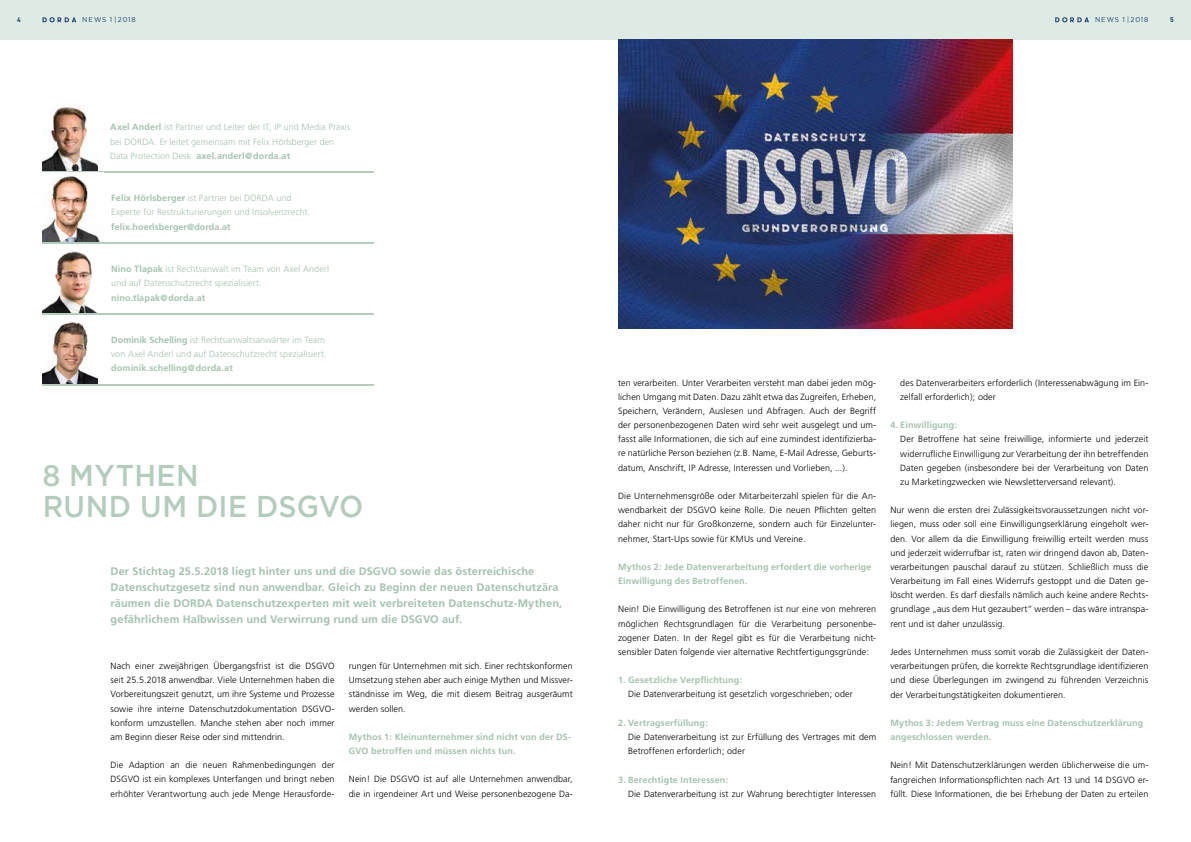
<style>
.page{position:relative;width:1191px;height:842px;background:#fff}
.page>*{position:absolute;margin:0;border:0;box-sizing:border-box;transform-origin:0 0}
.t1{font:500 30px/31.2px "Gotham";letter-spacing:.015em;color:#b4ccbc;scale:.95 1}
.t2{font:700 11px/16px "Frutiger";letter-spacing:.01em;color:#a3c2ae}
.t3{font:300 9px/14.2px "Frutiger";letter-spacing:.01em;color:#000;text-align:justify}
.t4{font:300 9px/14.2px "Frutiger";letter-spacing:.005em;color:#a3c2ae}
.t5{font:700 9px/14.2px "Frutiger";letter-spacing:.015em;color:#a3c2ae}
.t6{font:7px "Gotham";letter-spacing:.135em;color:#173c68;scale:.95 1}
.t7{font:700 6.8px "Bechtle DIN";color:#173c68}
.s1{font-weight:700}
</style>
<div class="page">
<div style="left:0;top:0;width:1191px;height:40px;background:#deebe5"></div>
<svg style="left:43px;top:17px;width:33px;height:5px"></svg>
<svg style="left:1055px;top:17px;width:34px;height:5px"></svg>
<img style="left:618px;top:40px;width:394px;height:289px">
<img style="left:43px;top:251px;width:54px;height:62px">
<hr style="left:43px;top:313px;width:331px;height:2px;background:#b4ccbc">
<img style="left:43px;top:320px;width:55px;height:64px">
<hr style="left:43px;top:384px;width:331px;height:2px;background:#b4ccbc">
<img style="left:43px;top:107px;width:55px;height:64px">
<hr style="left:43px;top:171px;width:331px;height:2px;background:#b4ccbc">
<img style="left:43px;top:173px;width:57px;height:69px">
<hr style="left:43px;top:242px;width:331px;height:2px;background:#b4ccbc">
<p class="t7" style="left:17px;top:14px;width:5px">4</p>
<p class="t6" style="left:82px;top:16px;width:58px">NEWS 1 |2018</p>
<p class="t6" style="left:1095px;top:16px;width:58px">NEWS 1 |2018</p>
<p class="t7" style="left:1170px;top:14px;width:5px">5</p>
<p class="t4" style="left:110px;top:120px;width:242px"><span class="s1">Axel Anderl</span> ist Partner und Leiter der IT, IP und Media Praxis bei DORDA. Er leitet gemeinsam mit Felix Hörlsberger den<br>Data Protection Desk. <span class="s1">axel.anderl@dorda.at</span></p>
<p class="t4" style="left:111px;top:191px;width:200px"><span class="s1">Felix Hörlsberger</span> ist Partner bei DORDA und<br>Experte für Restrukturierungen und Insolvenzrecht.</p>
<p class="t5" style="left:111px;top:219px;width:121px">felix.hoerlsberger@dorda.at</p>
<p class="t4" style="left:111px;top:262px;width:219px"><span class="s1">Nino Tlapak</span> ist Rechtsanwalt im Team von Axel Anderl und auf Datenschutzrecht spezialisiert.</p>
<p class="t5" style="left:111px;top:290px;width:96px">nino.tlapak@dorda.at</p>
<p class="t4" style="left:111px;top:333px;width:217px"><span class="s1">Dominik Schelling</span> ist Rechtsanwaltsanwärter im Team von Axel Anderl und auf Datenschutzrecht spezialisiert.</p>
<p class="t5" style="left:111px;top:361px;width:123px">dominik.schelling@dorda.at</p>
<h1 class="t1" style="left:43px;top:459px;width:339px">8 MYTHEN<br>RUND UM DIE DSGVO</h1>
<p class="t2" style="left:111px;top:563px;width:453px">Der Stichtag 25.5.2018 liegt hinter uns und die DSGVO sowie das österreichische Datenschutzgesetz sind nun anwendbar. Gleich zu Beginn der neuen Datenschutzära räumen die DORDA Datenschutzexperten mit weit verbreiteten Datenschutz-Mythen, gefährlichem Halbwissen und Verwirrung rund um die DSGVO auf.</p>
<p class="t3" style="left:111px;top:659px;width:225px">Nach einer zweijährigen Übergangsfrist ist die DSGVO seit 25.5.2018 anwendbar. Viele Unternehmen haben die Vorbereitungszeit genutzt, um ihre Systeme und Prozesse sowie ihre interne Datenschutzdokumentation DSGVO&shy;konform umzustellen. Manche stehen aber noch immer am Beginn dieser Reise oder sind mittendrin.</p>
<p class="t3" style="left:111px;top:758px;width:225px">Die Adaption an die neuen Rahmenbedingungen der DSGVO ist ein komplexes Unterfangen und bringt neben erhöhter Verantwortung auch jede Menge Herausforde-</p>
<p class="t3" style="left:349px;top:659px;width:225px">rungen für Unternehmen mit sich. Einer rechtskonformen Umsetzung stehen aber auch einige Mythen und Missver&shy;ständnisse im Weg, die mit diesem Beitrag ausgeräumt werden sollen.</p>
<p class="t5" style="left:349px;top:730px;width:224px">Mythos 1: Kleinunternehmer sind nicht von der DS-<br>GVO betroffen und müssen nichts tun.</p>
<p class="t3" style="left:349px;top:772px;width:225px">Nein! Die DSGVO ist auf alle Unternehmen anwendbar, die in irgendeiner Art und Weise personenbezogene Da-</p>
<p class="t3" style="left:618px;top:375px;width:259px">ten verarbeiten. Unter Verarbeiten versteht man dabei jeden mög&shy;lichen Umgang mit Daten. Dazu zählt etwa das Zugreifen, Erheben, Speichern, Verändern, Auslesen und Abfragen. Auch der Begriff der personenbezogenen Daten wird sehr weit ausgelegt und um&shy;fasst alle Informationen, die sich auf eine zumindest identifizierba&shy;re natürliche Person beziehen (z.B. Name, E-Mail Adresse, Geburts&shy;datum, Anschrift, IP Adresse, Interessen und Vorlieben, ...).</p>
<p class="t3" style="left:618px;top:489px;width:259px">Die Unternehmensgröße oder Mitarbeiterzahl spielen für die An&shy;wendbarkeit der DSGVO keine Rolle. Die neuen Pflichten gelten daher nicht nur für Großkonzerne, sondern auch für Einzelunter&shy;nehmer, Start-Ups sowie für KMUs und Vereine.</p>
<p class="t5" style="left:618px;top:559px;width:255px">Mythos 2: Jede Datenverarbeitung erfordert die vorherige<br>Einwilligung des Betroffenen.</p>
<p class="t3" style="left:618px;top:602px;width:259px">Nein! Die Einwilligung des Betroffenen ist nur eine von mehreren möglichen Rechtsgrundlagen für die Verarbeitung personenbe&shy;zogener Daten. In der Regel gibt es für die Verarbeitung nicht&shy;sensibler Daten folgende vier alternative Rechtfertigungsgründe:</p>
<p class="t5" style="left:618px;top:673px;width:126px">1. Gesetzliche Verpflichtung:</p>
<p class="t3" style="left:628px;top:687px;width:226px">Die Datenverarbeitung ist gesetzlich vorgeschrieben; oder</p>
<p class="t5" style="left:618px;top:715px;width:91px">2. Vertragserfüllung:</p>
<p class="t3" style="left:628px;top:730px;width:250px">Die Datenverarbeitung ist zur Erfüllung des Vertrages mit dem<br>Betroffenen erforderlich; oder</p>
<p class="t5" style="left:618px;top:772px;width:112px">3. Berechtigte Interessen:</p>
<p class="t3" style="left:628px;top:786px;width:250px">Die Datenverarbeitung ist zur Wahrung berechtigter Interessen</p>
<p class="t3" style="left:900px;top:375px;width:250px">des Datenverarbeiters erforderlich (Interessenabwägung im Ein&shy;zelfall erforderlich); oder</p>
<p class="t5" style="left:890px;top:418px;width:69px">4. Einwilligung:</p>
<p class="t3" style="left:900px;top:432px;width:250px">Der Betroffene hat seine freiwillige, informierte und jederzeit widerrufliche Einwilligung zur Verarbeitung der ihn betreffenden Daten gegeben (insbesondere bei der Verarbeitung von Daten zu Marketingzwecken wie Newsletterversand relevant).</p>
<p class="t3" style="left:890px;top:503px;width:259px">Nur wenn die ersten drei Zulässigkeitsvoraussetzungen nicht vor&shy;liegen, muss oder soll eine Einwilligungserklärung eingeholt wer&shy;den. Vor allem da die Einwilligung freiwillig erteilt werden muss und jederzeit widerrufbar ist, raten wir dringend davon ab, Daten&shy;verarbeitungen pauschal darauf zu stützen. Schließlich muss die Verarbeitung im Fall eines Widerrufs gestoppt und die Daten ge&shy;löscht werden. Es darf diesfalls nämlich auch keine andere Rechts&shy;grundlage „aus dem Hut gezaubert“ werden – das wäre intranspa&shy;rent und ist daher unzulässig.</p>
<p class="t3" style="left:890px;top:645px;width:259px">Jedes Unternehmen muss somit vorab die Zulässigkeit der Daten&shy;verarbeitungen prüfen, die korrekte Rechtsgrundlage identifizieren und diese Überlegungen im zwingend zu führenden Verzeichnis der Verarbeitungstätigkeiten dokumentieren.</p>
<p class="t5" style="left:890px;top:715px;width:254px">Mythos 3: Jedem Vertrag muss eine Datenschutzerklärung angeschlossen werden.</p>
<p class="t3" style="left:890px;top:758px;width:259px">Nein! Mit Datenschutzerklärungen werden üblicherweise die um&shy;fangreichen Informationspflichten nach Art 13 und 14 DSGVO er&shy;füllt. Diese Informationen, die bei Erhebung der Daten zu erteilen</p>
</div>
